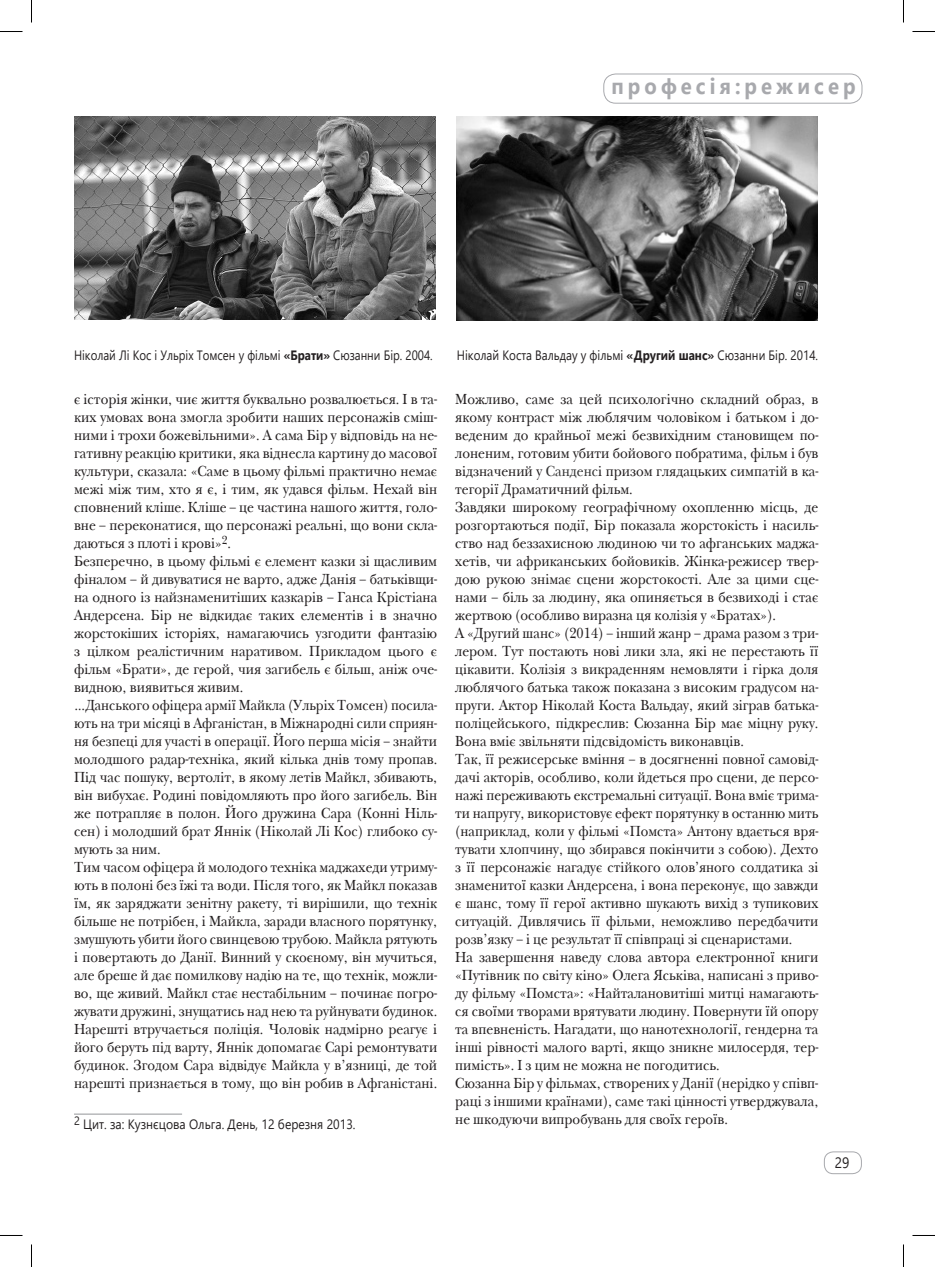
<style>
.page{position:relative;width:935px;height:1267px;background:#fff}
.page>*{position:absolute;margin:0;border:0;box-sizing:border-box;transform-origin:0 0}
.t1{font:700 22.5px "Segoe UI";letter-spacing:.2em;color:#a8a9ad;scale:.9 1}
.t2{font:15px/18px "New Baskerville CTT";color:#231f20;scale:.9 1}
.t3{font:15px "Segoe UI";color:#231f20;scale:.9 1}
.t4{font:13.5px "Segoe UI";color:#231f20;scale:.85 1}
.t5{font:13.5px "Segoe UI";color:#231f20;scale:.86 1}
.t6{font:13.5px "Segoe UI";color:#231f20;scale:.9 1}
.s1{font-weight:700}
.s2{color:#333}
</style>
<div class="page">
<div style="left:824px;top:1151px;width:37px;height:22px;border:1px solid #a8a9ad;border-radius:9px"></div>
<hr style="left:74px;top:1113px;width:108px;height:1px;background:#939598">
<img style="left:457px;top:117px;width:361px;height:203px">
<img style="left:74px;top:117px;width:361px;height:203px">
<div style="left:603px;top:74px;width:259px;height:30px;border:1px solid #a8a9ad;border-radius:12px"></div>
<svg style="left:0;top:31px;width:22px;height:1px"></svg>
<svg style="left:912px;top:31px;width:23px;height:1px"></svg>
<svg style="left:0;top:1235px;width:22px;height:1px"></svg>
<svg style="left:912px;top:1235px;width:23px;height:1px"></svg>
<svg style="left:31px;top:0;width:1px;height:23px"></svg>
<svg style="left:31px;top:1244px;width:1px;height:22px"></svg>
<svg style="left:903px;top:0;width:1px;height:23px"></svg>
<svg style="left:903px;top:1244px;width:1px;height:22px"></svg>
<h1 class="t1" style="left:611px;top:65px;width:273px">професія:режисер</h1>
<p class="t4" style="left:74px;top:342px;width:423px">Ніколай Лі Кос і Ульріх Томсен у фільмі <span class="s1">«Брати»</span> Сюзанни Бір. 2004.</p>
<p class="t5" style="left:457px;top:342px;width:421px">Ніколай Коста Вальдау у фільмі <span class="s1">«Другий шанс»</span> Сюзанни Бір. 2014.</p>
<p class="t2" style="left:74px;top:390px;width:405px">є історія жінки, чиє життя буквально розвалюється. І в та&shy;ких умовах вона змогла зробити наших персонажів сміш&shy;ними і трохи божевільними». А сама Бір у відповідь на не&shy;гативну реакцію критики, яка віднесла картину до масової культури, сказала: «Саме в цьому фільмі практично немає межі між тим, хто я є, і тим, як удався фільм. Нехай він сповнений кліше. Кліше – це частина нашого життя, голо&shy;вне – переконатися, що персонажі реальні, що вони скла&shy;даються з плоті і крові»<sup>2</sup>.<br>Безперечно, в цьому фільмі є елемент казки зі щасливим фіналом – й дивуватися не варто, адже Данія – батьківщи&shy;на одного із найзнаменитіших казкарів – Ганса Крістіана Андерсена. Бір не відкидає таких елементів і в значно жорстокіших історіях, намагаючись узгодити фантазію з цілком реалістичним наративом. Прикладом цього є фільм «Брати», де герой, чия загибель є більш, аніж оче&shy;видною, виявиться живим.<br>…Данського офіцера армії Майкла (Ульріх Томсен) посила&shy;ють на три місяці в Афганістан, в Міжнародні сили сприян&shy;ня безпеці для участі в операції. Його перша місія – знайти молодшого радар-техніка, який кілька днів тому пропав.<br>Під час пошуку, вертоліт, в якому летів Майкл, збивають, він вибухає. Родині повідомляють про його загибель. Він же потрапляє в полон. Його дружина Сара (Конні Ніль&shy;сен) і молодший брат Яннік (Ніколай Лі Кос) глибоко су&shy;мують за ним.<br>Тим часом офіцера й молодого техніка маджахеди утриму&shy;ють в полоні без їжі та води. Після того, як Майкл показав їм, як заряджати зенітну ракету, ті вирішили, що технік більше не потрібен, і Майкла, заради власного порятунку, змушують убити його свинцевою трубою. Майкла рятують і повертають до Данії. Винний у скоєному, він мучиться, але бреше й дає помилкову надію на те, що технік, можли&shy;во, ще живий. Майкл стає нестабільним – починає погро&shy;жувати дружині, знущатись над нею та руйнувати будинок.<br>Нарешті втручається поліція. Чоловік надмірно реагує і його беруть під варту, Яннік допомагає Сарі ремонтувати будинок. Згодом Сара відвідує Майкла у в’язниці, де той нарешті признається в тому, що він робив в Афганістані.</p>
<p class="t6" style="left:74px;top:1111px;width:314px"><sup>2</sup> Цит. за: Кузнєцова Ольга. День, 12 березня 2013.</p>
<p class="t2" style="left:455px;top:390px;width:405px">Можливо, саме за цей психологічно складний образ, в якому контраст між люблячим чоловіком і батьком і до&shy;веденим до крайньої межі безвихідним становищем по&shy;лоненим, готовим убити бойового побратима, фільм і був відзначений у <span class="s2">Санденс</span>і призом глядацьких симпатій в ка&shy;тегорії Драматичний фільм.<br>Завдяки широкому географічному охопленню місць, де розгортаються події, Бір показала жорстокість і насиль&shy;ство над беззахисною людиною чи то афганських маджа&shy;хетів, чи африканських бойовиків. Жінка-режисер твер&shy;дою рукою знімає сцени жорстокості. Але за цими сце&shy;нами – біль за людину, яка опиняється в безвиході і стає жертвою (особливо виразна ця колізія у «Братах»).<br>А «Другий шанс» (2014) – інший жанр – драма разом з три&shy;лером. Тут постають нові лики зла, які не перестають її цікавити. Колізія з викраденням немовляти і гірка доля люблячого батька також показана з високим градусом на&shy;пруги. Актор Ніколай Коста Вальдау, який зіграв батька&shy;поліцейського, підкреслив: Сюзанна Бір має міцну руку.<br>Вона вміє звільняти підсвідомість виконавців.<br>Так, її режисерське вміння – в досягненні повної самовід&shy;дачі акторів, особливо, коли йдеться про сцени, де персо&shy;нажі переживають екстремальні ситуації. Вона вміє трима&shy;ти напругу, використовує ефект порятунку в останню мить (наприклад, коли у фільмі «Помста» Антону вдається вря&shy;тувати хлопчину, що збирався покінчити з собою). Дехто з її персонажіє нагадує стійкого олов’яного солдатика зі знаменитої казки Андерсена, і вона переконує, що завжди є шанс, тому її герої активно шукають вихід з тупикових ситуацій. Дивлячись її фільми, неможливо передбачити розв’язку – і це результат її співпраці зі сценаристами.<br>На завершення наведу слова автора електронної книги «Путівник по світу кіно» Олега Яськіва, написані з приво&shy;ду фільму «Помста»: «Найталановитіші митці намагають&shy;ся своїми творами врятувати людину. Повернути їй опору та впевненість. Нагадати, що нанотехнології, гендерна та інші рівності малого варті, якщо зникне милосердя, тер&shy;пимість». І з цим не можна не погодитись.<br>Сюзанна Бір у фільмах, створених у Данії (нерідко у співп&shy;раці з іншими країнами), саме такі цінності утверджувала, не шкодуючи випробувань для своїх героїв.</p>
<p class="t3" style="left:835px;top:1148px;width:18px">29</p>
</div>
